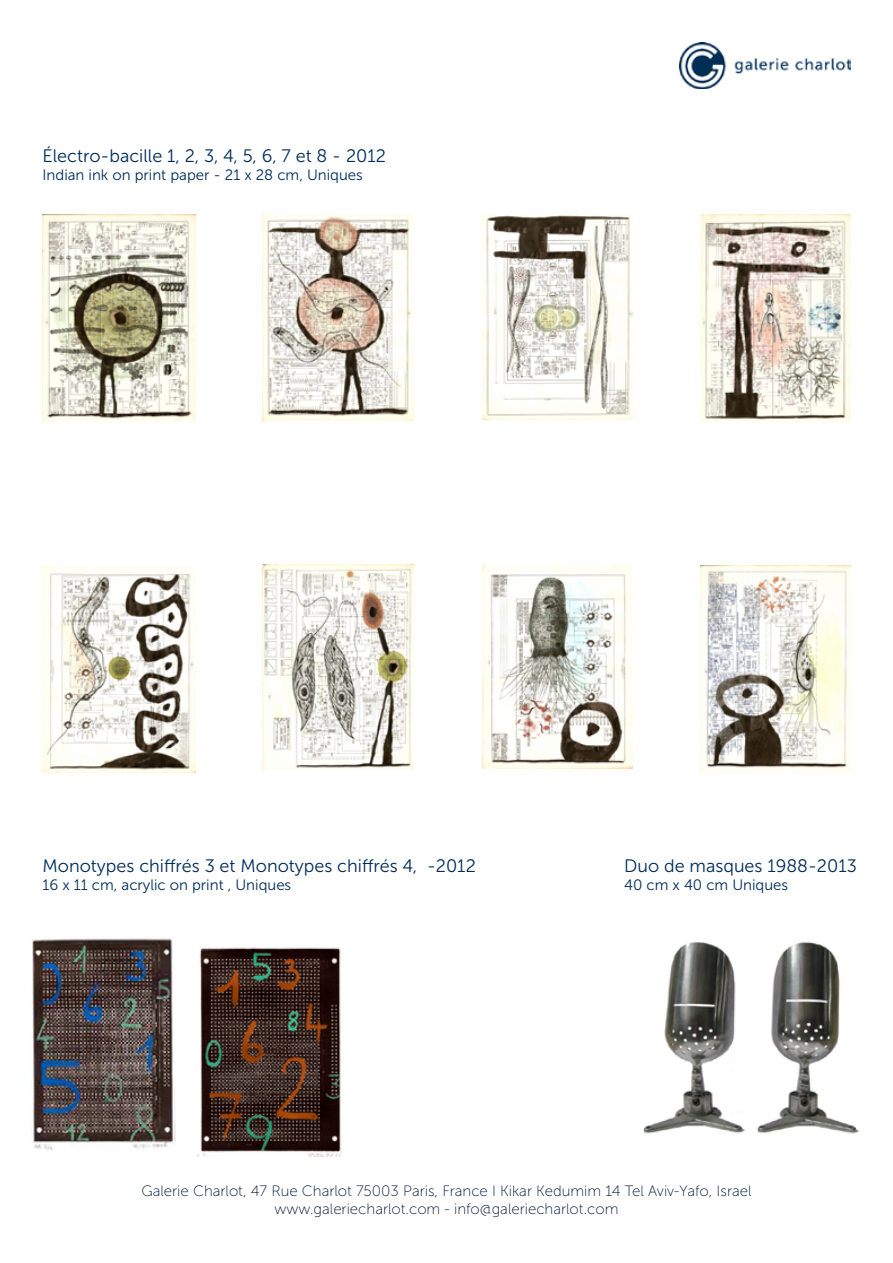
<style>
.page{position:relative;width:893px;height:1263px;background:#fff}
.page>*{position:absolute;margin:0;border:0;box-sizing:border-box;transform-origin:0 0}
.t1{font:18px "Museo Sans 300";color:#002d5a}
.t2{font:15px/18px "Museo Sans 100";color:#001a3c;text-align:center}
.t3{font:15px "Museo Sans 300";color:#002d5a}
</style>
<div class="page">
<img style="left:680px;top:43px;width:170px;height:45px">
<img style="left:43px;top:566px;width:152px;height:206px">
<img style="left:263px;top:565px;width:151px;height:206px">
<img style="left:483px;top:565px;width:149px;height:203px">
<img style="left:701px;top:566px;width:150px;height:207px">
<img style="left:43px;top:215px;width:152px;height:207px">
<img style="left:263px;top:215px;width:151px;height:205px">
<img style="left:483px;top:215px;width:149px;height:205px">
<img style="left:701px;top:215px;width:150px;height:207px">
<img style="left:32px;top:938px;width:144px;height:211px">
<img style="left:196px;top:947px;width:146px;height:210px">
<img style="left:643px;top:942px;width:216px;height:192px">
<p class="t1" style="left:43px;top:146px;width:345px">Électro-bacille 1, 2, 3, 4, 5, 6, 7 et 8 - 2012</p>
<p class="t3" style="left:43px;top:167px;width:322px">Indian ink on print paper - 21 x 28 cm, Uniques</p>
<p class="t1" style="left:43px;top:166px;width:345px">Électro-bacille 1, 2, 3, 4, 5, 6, 7 et 8 - 2012</p>
<p class="t1" style="left:43px;top:856px;width:435px">Monotypes chiffrés 3 et Monotypes chiffrés 4, -2012</p>
<p class="t3" style="left:43px;top:877px;width:250px">16 x 11 cm, acrylic on print , Uniques</p>
<p class="t1" style="left:624px;top:856px;width:234px">Duo de masques 1988-2013</p>
<p class="t3" style="left:624px;top:877px;width:165px">40 cm x 40 cm Uniques</p>
<p class="t2" style="left:141px;top:1182px;width:612px">Galerie Charlot, 47 Rue Charlot 75003 Paris, France I Kikar Kedumim 14 Tel Aviv-Yafo, Israel www.galeriecharlot.com - info@galeriecharlot.com</p>
</div>
